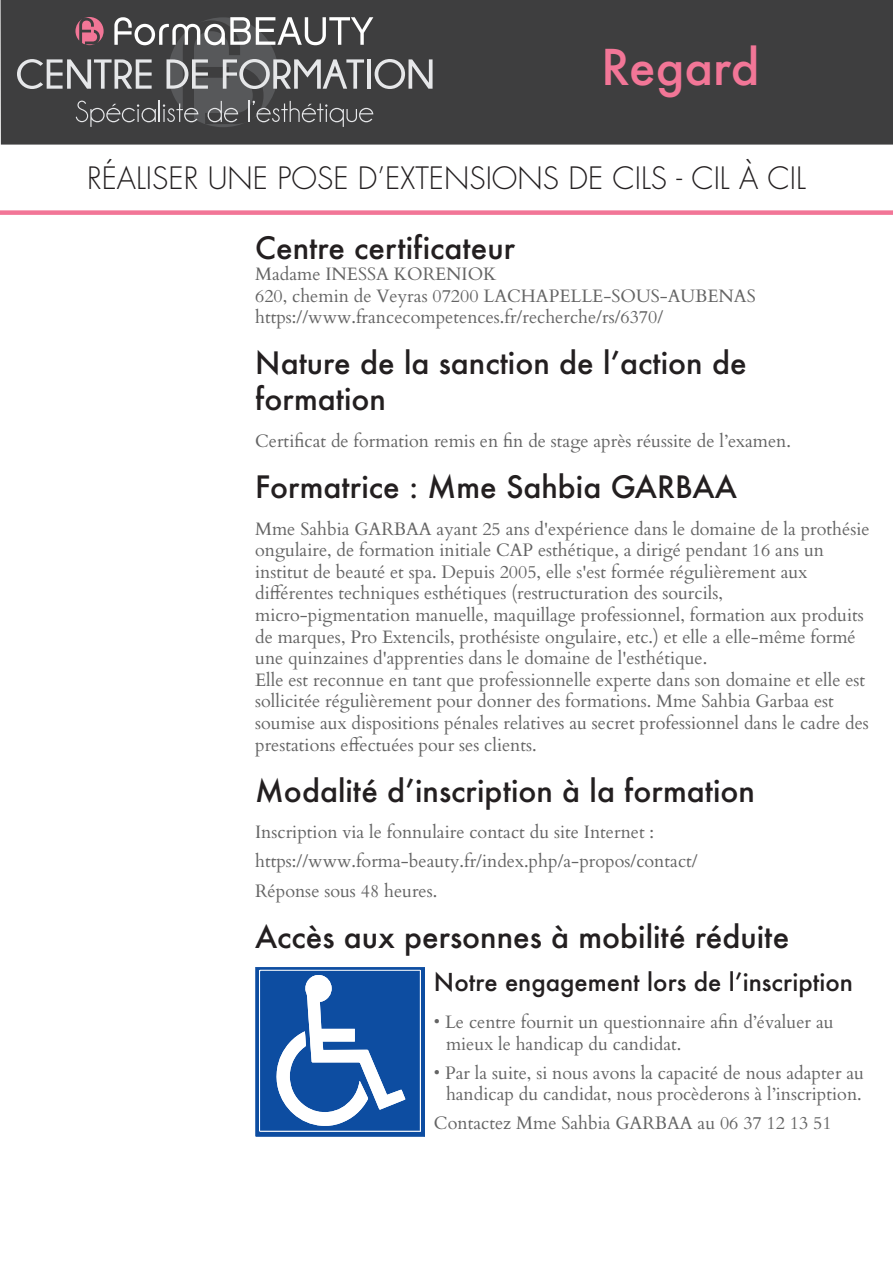
<style>
.page{position:relative;width:893px;height:1263px;background:#fff}
.page>*{position:absolute;margin:0;border:0;box-sizing:border-box;transform-origin:0 0}
.t1{font:500 48px "Futura";color:#f27697}
.t2{font:500 30px/36px "Futura";color:#231f20}
.t3{font:300 30px "Futura";color:#231f20}
.t4{font:500 24px "Futura";color:#231f20}
.t5{font:18px/21.6px "Cardo";color:#646464}
</style>
<div class="page">
<div style="left:1px;top:0;width:892px;height:145px;background:#3e3e3f"></div>
<svg style="left:17px;top:17px;width:416px;height:110px"></svg>
<div style="left:0;top:210px;width:893px;height:5px;background:#f27697"></div>
<svg style="left:255px;top:967px;width:170px;height:170px"></svg>
<h1 class="t1" style="left:601px;top:35px;width:160px">Regard</h1>
<h2 class="t3" style="left:87px;top:159px;width:720px">RÉALISER UNE POSE D’EXTENSIONS DE CILS - CIL À CIL</h2>
<h2 class="t2" style="left:255px;top:229px;width:261px">Centre certificateur</h2>
<p class="t5" style="left:255px;top:262px;width:502px">Madame INESSA KORENIOK<br>620, chemin de Veyras 07200 LACHAPELLE-SOUS-AUBENAS https://www.francecompetences.fr/recherche/rs/6370/</p>
<h2 class="t2" style="left:255px;top:345px;width:493px">Nature de la sanction de lʼaction de formation</h2>
<p class="t5" style="left:255px;top:429px;width:537px">Certificat de formation remis en fin de stage après réussite de l’examen.</p>
<h2 class="t2" style="left:255px;top:468px;width:483px">Formatrice : Mme Sahbia GARBAA</h2>
<p class="t5" style="left:255px;top:517px;width:616px">Mme Sahbia GARBAA ayant 25 ans d'expérience dans le domaine de la prothésie ongulaire, de formation initiale CAP esthétique, a dirigé pendant 16 ans un institut de beauté et spa. Depuis 2005, elle s'est formée régulièrement aux différentes techniques esthétiques (restructuration des sourcils, micro-pigmentation manuelle, maquillage professionnel, formation aux produits de marques, Pro Extencils, prothésiste ongulaire, etc.) et elle a elle-même formé une quinzaines d'apprenties dans le domaine de l'esthétique.<br>Elle est reconnue en tant que professionnelle experte dans son domaine et elle est sollicitée régulièrement pour donner des formations. Mme Sahbia Garbaa est soumise aux dispositions pénales relatives au secret professionnel dans le cadre des prestations effectuées pour ses clients.</p>
<h2 class="t2" style="left:255px;top:772px;width:501px">Modalité dʼinscription à la formation</h2>
<p class="t5" style="left:255px;top:817px;width:444px;line-height:29.1px">Inscription via le fonnulaire contact du site Internet : https://www.forma-beauty.fr/index.php/a-propos/contact/<br>Réponse sous 48 heures.</p>
<h2 class="t2" style="left:255px;top:918px;width:536px">Accès aux personnes à mobilité réduite</h2>
<h3 class="t4" style="left:434px;top:966px;width:421px">Notre engagement lors de lʼinscription</h3>
<p class="t5" style="left:446px;top:1010px;width:389px;text-indent:-12px">• Le centre fournit un questionnaire afin d’évaluer au mieux le handicap du candidat.</p>
<p class="t5" style="left:434px;top:1061px;width:432px;text-align:center">• Par la suite, si nous avons la capacité de nous adapter au handicap du candidat, nous procèderons à l’inscription.</p>
<p class="t5" style="left:434px;top:1111px;width:399px">Contactez Mme Sahbia GARBAA au 06 37 12 13 51</p>
</div>
